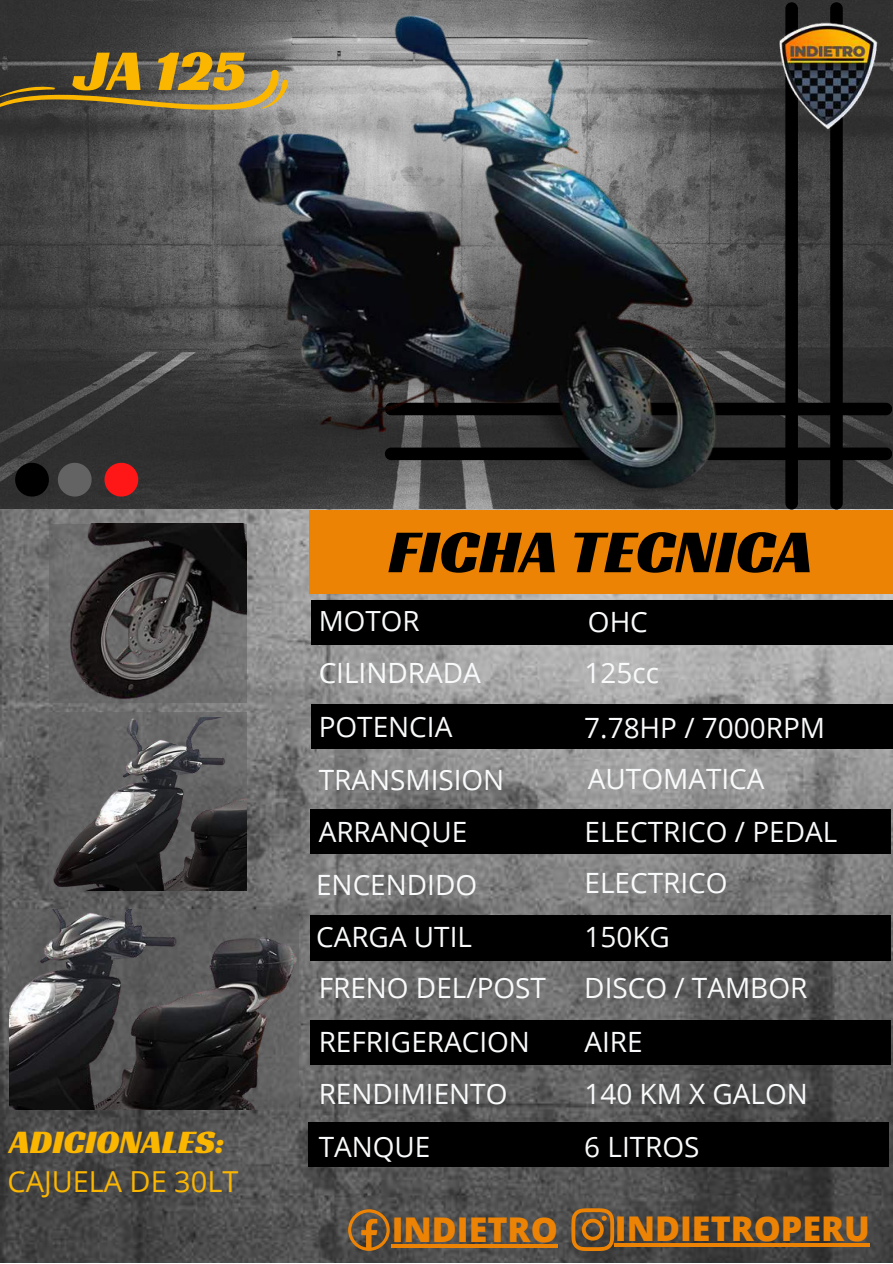
<style>
.page{position:relative;width:893px;height:1264px;background:#fff}
.page>*{position:absolute;margin:0;border:0;box-sizing:border-box;transform-origin:0 0}
.t1{font:62.1px "Racing Sans One";color:#000}
.t2{font:58.8px "Racing Sans One";color:#fbb600}
.t3{font:800 34.05px "Open Sans";color:#ed8305}
.t4{font:33.9px "Racing Sans One";color:#fbb600}
.t5{font:28.95px "Open Sans";color:#fbb600}
.t6{font:27.9px/52.1px "Open Sans";color:#f9fafb}
.t7{font:27.75px "Open Sans";color:#f9fafb}
</style>
<div class="page">
<img style="left:0;top:0;width:892px;height:1262px">
<svg style="left:385px;top:2px;width:506px;height:507px;background:#353535"></svg>
<svg style="left:0;top:68px;width:145px;height:44px;background:#544b34"></svg>
<img style="left:773px;top:15px;width:109px;height:117px">
<div style="left:309px;top:510px;width:583px;height:83px;background:#ed8305"></div>
<div style="left:312px;top:600px;width:580px;height:44px;background:#000"></div>
<div style="left:312px;top:703px;width:580px;height:45px;background:#000"></div>
<div style="left:310px;top:808px;width:580px;height:45px;background:#000"></div>
<div style="left:310px;top:915px;width:580px;height:45px;background:#000"></div>
<div style="left:310px;top:1019px;width:580px;height:45px;background:#000"></div>
<div style="left:308px;top:1121px;width:580px;height:45px;background:#000"></div>
<svg style="left:571px;top:1208px;width:43px;height:42px;background:#895e2a"></svg>
<svg style="left:348px;top:1209px;width:41px;height:41px;background:#845e31"></svg>
<img style="left:145px;top:7px;width:571px;height:498px">
<img style="left:49px;top:523px;width:197px;height:181px">
<div style="left:49px;top:712px;width:198px;height:179px;background:#6a6a6a"></div>
<img style="left:49px;top:717px;width:197px;height:173px">
<img style="left:9px;top:909px;width:289px;height:200px">
<svg style="left:391px;top:1243px;width:166px;height:4px"></svg>
<hr style="left:614px;top:1243px;width:255px;height:3px;background:#ed8305">
<svg style="left:15px;top:463px;width:34px;height:33px"></svg>
<svg style="left:58px;top:463px;width:34px;height:33px"></svg>
<svg style="left:104px;top:463px;width:34px;height:33px"></svg>
<h2 class="t2" style="left:73px;top:33px;width:174px">JA 125</h2>
<h1 class="t1" style="left:388px;top:511px;width:426px">FICHA TECNICA</h1>
<p class="t7" style="left:318px;top:601px;width:102px">MOTOR</p>
<p class="t6" style="left:584px;top:596px;width:76px;line-height:50.6px">OHC<br>125cc</p>
<p class="t6" style="left:584px;top:701px;width:242px;line-height:50.8px">7.78HP / 7000RPM<br>AUTOMATICA</p>
<p class="t6" style="left:584px;top:806px;width:254px;line-height:50.7px">ELECTRICO / PEDAL<br>ELECTRICO</p>
<p class="t6" style="left:584px;top:911px;width:224px;line-height:50.8px">150KG<br>DISCO / TAMBOR</p>
<p class="t6" style="left:318px;top:646px;width:164px">CILINDRADA</p>
<p class="t6" style="left:318px;top:700px;width:135px">POTENCIA</p>
<p class="t6" style="left:316px;top:753px;width:231px">TRANSMISION<br>ARRANQUE<br>ENCENDIDO<br>CARGA UTIL<br>FRENO DEL/POST</p>
<p class="t6" style="left:318px;top:1015px;width:213px">REFRIGERACION</p>
<p class="t6" style="left:584px;top:1015px;width:60px">AIRE</p>
<p class="t6" style="left:318px;top:1067px;width:190px">RENDIMIENTO</p>
<p class="t6" style="left:584px;top:1067px;width:225px">140 KM X GALON</p>
<p class="t4" style="left:9px;top:1119px;width:217px">ADICIONALES:</p>
<p class="t6" style="left:318px;top:1120px;width:113px">TANQUE</p>
<p class="t6" style="left:584px;top:1120px;width:117px">6 LITROS</p>
<p class="t5" style="left:7px;top:1160px;width:232px">CAJUELA DE 30LT</p>
<p class="t3" style="left:391px;top:1205px;width:167px">INDIETRO</p>
<p class="t3" style="left:614px;top:1204px;width:256px">INDIETROPERU</p>
</div>
